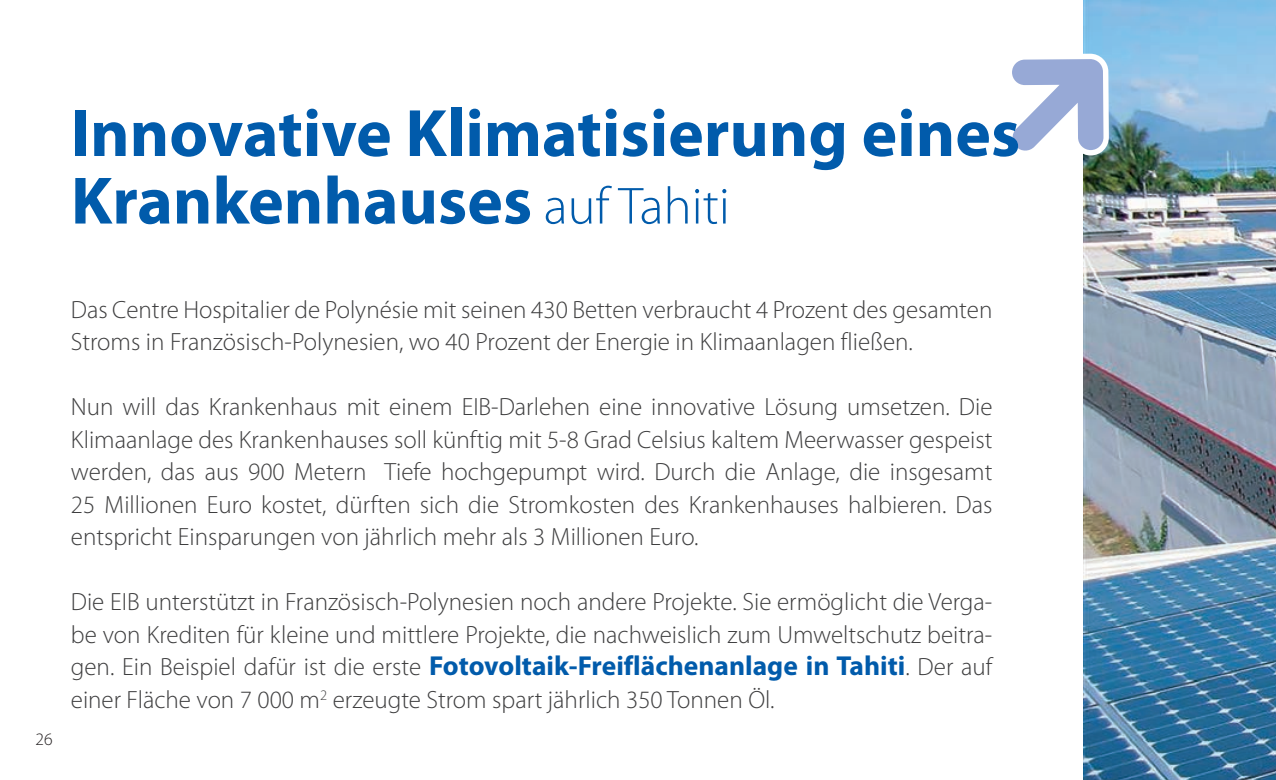
<style>
.page{position:relative;width:1276px;height:780px;background:#fff}
.page>*{position:absolute;margin:0;border:0;box-sizing:border-box;transform-origin:0 0}
.t1{font:700 67.5px/67.5px "Myriad Pro";color:#015bab}
.t2{font:300 25px/32.5px "Myriad Pro";color:#3e3e3f;text-align:justify}
.t3{font:300 17.5px "Myriad Pro";color:#231f20}
.s1{font-weight:300;font-size:52.5px}
.s2{font-weight:700;font-size:27.5px;color:#015bab}
</style>
<div class="page">
<img style="left:1083px;top:0;width:193px;height:780px">
<svg style="left:1012px;top:52px;width:99px;height:728px"></svg>
<h1 class="t1" style="left:71px;top:100px;width:951px">Innovative Klimatisierung eines<br>Krankenhauses <span class="s1">auf Tahiti</span></h1>
<p class="t3" style="left:35px;top:729px;width:19px">26</p>
<p class="t2" style="left:71px;top:293px;width:923px">Das Centre Hospitalier de Polynésie mit seinen 430 Betten verbraucht 4 Prozent des gesamten<br>Stroms in Französisch-Polynesien, wo 40 Prozent der Energie in Klimaanlagen fließen.</p>
<p class="t2" style="left:71px;top:391px;width:923px">Nun will das Krankenhaus mit einem EIB-Darlehen eine innovative Lösung umsetzen. Die Klimaanlage des Krankenhauses soll künftig mit 5-8 Grad Celsius kaltem Meerwasser gespeist werden, das aus 900 Metern Tiefe hochgepumpt wird. Durch die Anlage, die insgesamt 25 Millionen Euro kostet, dürften sich die Stromkosten des Krankenhauses halbieren. Das entspricht Einsparungen von jährlich mehr als 3 Millionen Euro.</p>
<p class="t2" style="left:71px;top:586px;width:923px">Die EIB unterstützt in Französisch-Polynesien noch andere Projekte. Sie ermöglicht die Verga&shy;be von Krediten für kleine und mittlere Projekte, die nachweislich zum Umweltschutz beitra&shy;gen. Ein Beispiel dafür ist die erste <span class="s2">Fotovoltaik-Freiflächenanlage in Tahiti</span>. Der auf einer Fläche von 7 000 m<sup>2</sup> erzeugte Strom spart jährlich 350 Tonnen Öl.</p>
</div>
